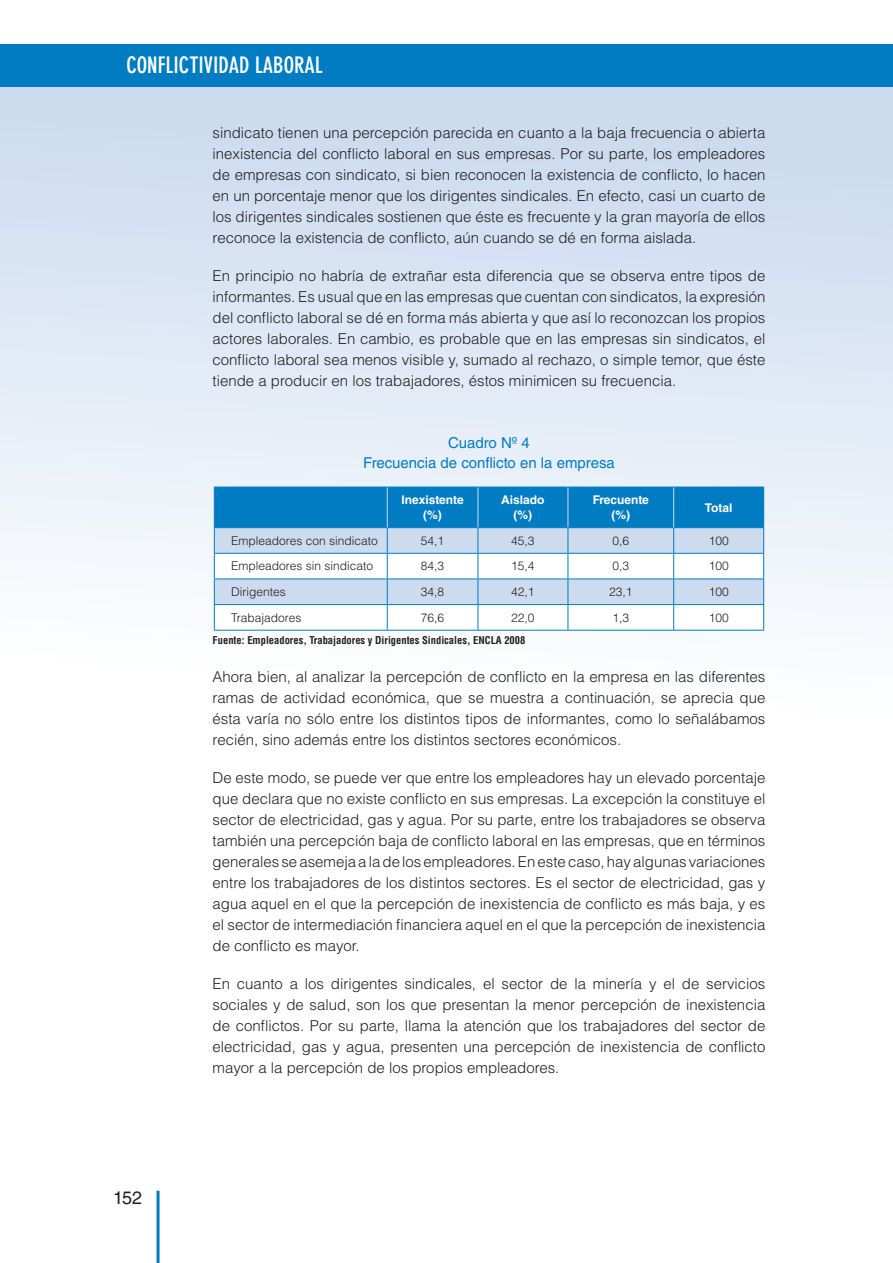
<style>
.page{position:relative;width:893px;height:1263px;background:#fff}
.page>*{position:absolute;margin:0;border:0;box-sizing:border-box;transform-origin:0 0}
.t1{font:700 condensed 22.5px "DIN Neuzeit Grotesk Std";color:#fff}
.t2{font:18px "Helvetica LT Std";color:#231f20}
.t3{font:300 15px/21px "Helvetica LT Std";color:#231f20;text-align:justify}
.t4{font:15px/19.5px "Helvetica LT Std";color:#007cc2;text-align:center}
.t5{font:300 12px "Helvetica LT Std";color:#231f20}
.t6{font:700 12px/15px "Helvetica LT Std";color:#fff;text-align:center}
.t7{font:700 condensed 10.5px "Helvetica LT Std";color:#231f20}
</style>
<div class="page">
<div style="left:0;top:79px;width:893px;height:1184px;background:linear-gradient(to bottom,#d4e1f2,#fff)"></div>
<div style="left:0;top:44px;width:893px;height:43px;background:#007cc2"></div>
<hr style="left:157px;top:1191px;width:3px;height:72px;background:#007cc2">
<svg style="left:214px;top:487px;width:550px;height:143px"></svg>
<hr style="left:214px;top:630px;width:173px;height:1px;background:#007cc2">
<hr style="left:387px;top:630px;width:91px;height:1px;background:#007cc2">
<hr style="left:478px;top:630px;width:90px;height:1px;background:#007cc2">
<hr style="left:568px;top:630px;width:106px;height:1px;background:#007cc2">
<hr style="left:674px;top:630px;width:90px;height:1px;background:#007cc2">
<hr style="left:387px;top:487px;width:1px;height:40px;background:#cddbef">
<hr style="left:478px;top:487px;width:1px;height:40px;background:#cddbef">
<hr style="left:568px;top:487px;width:1px;height:40px;background:#cddbef">
<hr style="left:673px;top:487px;width:1px;height:40px;background:#cddbef">
<h1 class="t1" style="left:126px;top:52px;width:198px">CONFLICTIVIDAD LABORAL</h1>
<p class="t3" style="left:213px;top:122px;width:554px">sindicato tienen una percepción parecida en cuanto a la baja frecuencia o abierta inexistencia del conflicto laboral en sus empresas. Por su parte, los empleadores de empresas con sindicato, si bien reconocen la existencia de conflicto, lo hacen en un porcentaje menor que los dirigentes sindicales. En efecto, casi un cuarto de los dirigentes sindicales sostienen que éste es frecuente y la gran mayoría de ellos reconoce la existencia de conflicto, aún cuando se dé en forma aislada.</p>
<p class="t3" style="left:213px;top:265px;width:554px">En principio no habría de extrañar esta diferencia que se observa entre tipos de informantes. Es usual que en las empresas que cuentan con sindicatos, la expresión del conflicto laboral se dé en forma más abierta y que así lo reconozcan los propios actores laborales. En cambio, es probable que en las empresas sin sindicatos, el conflicto laboral sea menos visible y, sumado al rechazo, o simple temor, que éste tiende a producir en los trabajadores, éstos minimicen su frecuencia.</p>
<p class="t2" style="left:113px;top:1187px;width:31px">152</p>
<p class="t4" style="left:363px;top:433px;width:253px">Cuadro Nº 4<br>Frecuencia de conflicto en la empresa</p>
<p class="t6" style="left:401px;top:492px;width:64px">Inexistente (%)</p>
<p class="t6" style="left:501px;top:492px;width:45px">Aislado (%)</p>
<p class="t6" style="left:593px;top:492px;width:58px">Frecuente (%)</p>
<p class="t6" style="left:705px;top:500px;width:29px">Total</p>
<p class="t5" style="left:231px;top:533px;width:148px">Empleadores con sindicato</p>
<p class="t5" style="left:421px;top:533px;width:25px">54,1</p>
<p class="t5" style="left:511px;top:533px;width:25px">45,3</p>
<p class="t5" style="left:612px;top:533px;width:18px">0,6</p>
<p class="t5" style="left:709px;top:533px;width:22px">100</p>
<p class="t5" style="left:231px;top:559px;width:143px">Empleadores sin sindicato</p>
<p class="t5" style="left:421px;top:559px;width:25px">84,3</p>
<p class="t5" style="left:511px;top:559px;width:25px">15,4</p>
<p class="t5" style="left:612px;top:559px;width:18px">0,3</p>
<p class="t5" style="left:709px;top:559px;width:22px">100</p>
<p class="t5" style="left:231px;top:584px;width:56px">Dirigentes</p>
<p class="t5" style="left:421px;top:584px;width:25px">34,8</p>
<p class="t5" style="left:511px;top:584px;width:25px">42,1</p>
<p class="t5" style="left:609px;top:584px;width:25px">23,1</p>
<p class="t5" style="left:709px;top:584px;width:22px">100</p>
<p class="t5" style="left:231px;top:610px;width:72px">Trabajadores</p>
<p class="t5" style="left:421px;top:610px;width:25px">76,6</p>
<p class="t5" style="left:511px;top:610px;width:25px">22,0</p>
<p class="t5" style="left:612px;top:610px;width:18px">1,3</p>
<p class="t5" style="left:709px;top:610px;width:22px">100</p>
<p class="t7" style="left:213px;top:634px;width:314px">Fuente: Empleadores, Trabajadores y Dirigentes Sindicales, ENCLA 2008</p>
<p class="t3" style="left:213px;top:666px;width:554px">Ahora bien, al analizar la percepción de conflicto en la empresa en las diferentes ramas de actividad económica, que se muestra a continuación, se aprecia que ésta varía no sólo entre los distintos tipos de informantes, como lo señalábamos recién, sino además entre los distintos sectores económicos.</p>
<p class="t3" style="left:213px;top:767px;width:554px">De este modo, se puede ver que entre los empleadores hay un elevado porcentaje que declara que no existe conflicto en sus empresas. La excepción la constituye el sector de electricidad, gas y agua. Por su parte, entre los trabajadores se observa también una percepción baja de conflicto laboral en las empresas, que en términos generales se asemeja a la de los empleadores. En este caso, hay algunas variaciones entre los trabajadores de los distintos sectores. Es el sector de electricidad, gas y agua aquel en el que la percepción de inexistencia de conflicto es más baja, y es el sector de intermediación financiera aquel en el que la percepción de inexistencia de conflicto es mayor.</p>
<p class="t3" style="left:213px;top:973px;width:554px">En cuanto a los dirigentes sindicales, el sector de la minería y el de servicios sociales y de salud, son los que presentan la menor percepción de inexistencia de conflictos. Por su parte, llama la atención que los trabajadores del sector de electricidad, gas y agua, presenten una percepción de inexistencia de conflicto mayor a la percepción de los propios empleadores.</p>
</div>
